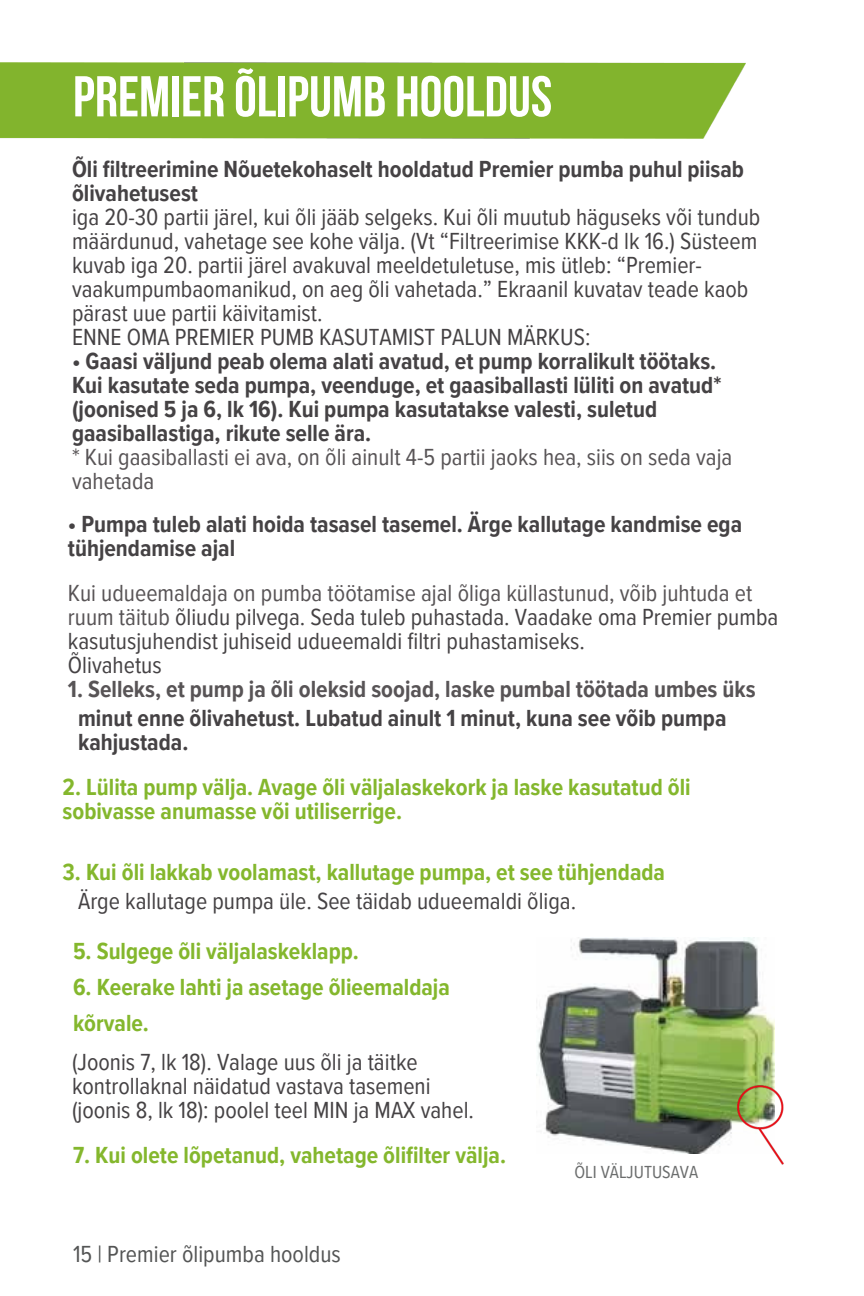
<style>
.page{position:relative;width:864px;height:1296px;background:#fff}
.page>*{position:absolute;margin:0;border:0;box-sizing:border-box;transform-origin:0 0}
.t1{font:700 57.4px "Bebas Neue";color:#fff}
.t2{font:24px/24px "Proxima Nova Cond";color:#454244}
.t3{font:700 24px/24px "Proxima Nova Cond";color:#454244}
.t4{font:700 24px/24px "Proxima Nova Cond";color:#84b72d}
.t5{font:700 24px "Proxima Nova Cond";color:#585456}
.t6{font:24px "Proxima Nova Cond";color:#545555}
.t7{font:18px "Proxima Nova Cond";color:#6b6d6d}
.s1{font-weight:700}
.s2{font-weight:400;color:#585456}
.s3{color:#585456}
</style>
<div class="page">
<img style="left:536px;top:937px;width:239px;height:216px">
<div style="left:0;top:62px;width:746px;height:77px;background:#82b42d"></div>
<img style="left:728px;top:1076px;width:56px;height:89px">
<h3 class="t1" style="left:73px;top:73px;width:481px">PREMIER ÕLIPUMB HOOLDUS</h3>
<h2 class="t2" style="left:72px;top:158px;width:690px"><span class="s1">Õli filtreerimine Nõuetekohaselt hooldatud Premier pumba puhul piisab õlivahetusest<br></span>iga 20-30 partii järel, kui õli jääb selgeks. Kui õli muutub häguseks või tundub määrdunud, vahetage see kohe välja. (Vt “Filtreerimise KKK-d lk 16.) Süsteem kuvab iga 20. partii järel avakuval meeldetuletuse, mis ütleb: “Premier&shy;vaakumpumbaomanikud, on aeg õli vahetada.” Ekraanil kuvatav teade kaob pärast uue partii käivitamist.<br>ENNE OMA PREMIER PUMB KASUTAMIST PALUN MÄRKUS:</h2>
<h2 class="t3" style="left:72px;top:350px;width:662px">• Gaasi väljund peab olema alati avatud, et pump korralikult töötaks.<br>Kui kasutate seda pumpa, veenduge, et gaasiballasti lüliti on avatud* (joonised 5 ja 6, lk 16). Kui pumpa kasutatakse valesti, suletud gaasiballastiga, rikute selle ära.<br><span class="s2">* Kui gaasiballasti ei ava, on õli ainult 4-5 partii jaoks hea, siis on seda vaja vahetada</span></h2>
<p class="t3" style="left:68px;top:512px;width:676px">• Pumpa tuleb alati hoida tasasel tasemel. Ärge kallutage kandmise ega tühjendamise ajal</p>
<h1 class="t2" style="left:68px;top:582px;width:712px"><span class="s3">Kui udueemaldaja on pumba töötamise ajal õliga küllastunud, võib juhtuda et ruum täitub</span> õliudu pilvega. Seda tuleb puhastada. Vaadake oma Premier pumba kasutusjuhendist juhiseid udueemaldi filtri puhastamiseks.<br>Õlivahetus</h1>
<h1 class="t5" style="left:68px;top:675px;width:689px">1. Selleks, et pump ja õli oleksid soojad, laske pumbal töötada umbes üks</h1>
<h3 class="t3" style="left:78px;top:706px;width:650px">minut enne õlivahetust. Lubatud ainult 1 minut, kuna see võib pumpa kahjustada.</h3>
<h2 class="t4" style="left:63px;top:776px;width:630px">2. Lülita pump välja. Avage õli väljalaskekork ja laske kasutatud õli sobivasse anumasse või utiliserrige.</h2>
<h3 class="t4" style="left:63px;top:860px;width:604px">3. Kui õli lakkab voolamast, kallutage pumpa, et see tühjendada</h3>
<h2 class="t2" style="left:78px;top:889px;width:500px">Ärge kallutage pumpa üle. See täidab udueemaldi õliga.</h2>
<h2 class="t4" style="left:73px;top:940px;width:287px">5. Sulgege õli väljalaskeklapp.</h2>
<h2 class="t4" style="left:73px;top:970px;width:378px;line-height:36px">6. Keerake lahti ja asetage õlieemaldaja kõrvale.</h2>
<h2 class="t2" style="left:72px;top:1051px;width:404px">(Joonis 7, lk 18). Valage uus õli ja täitke kontrollaknal näidatud vastava tasemeni (joonis 8, lk 18): poolel teel MIN ja MAX vahel.</h2>
<h3 class="t7" style="left:574px;top:1162px;width:125px">ÕLI VÄLJUTUSAVA</h3>
<h2 class="t4" style="left:73px;top:1143px;width:435px">7. Kui olete lõpetanud, vahetage õlifilter välja.</h2>
<h3 class="t6" style="left:73px;top:1240px;width:269px">15 | Premier õlipumba hooldus</h3>
</div>
